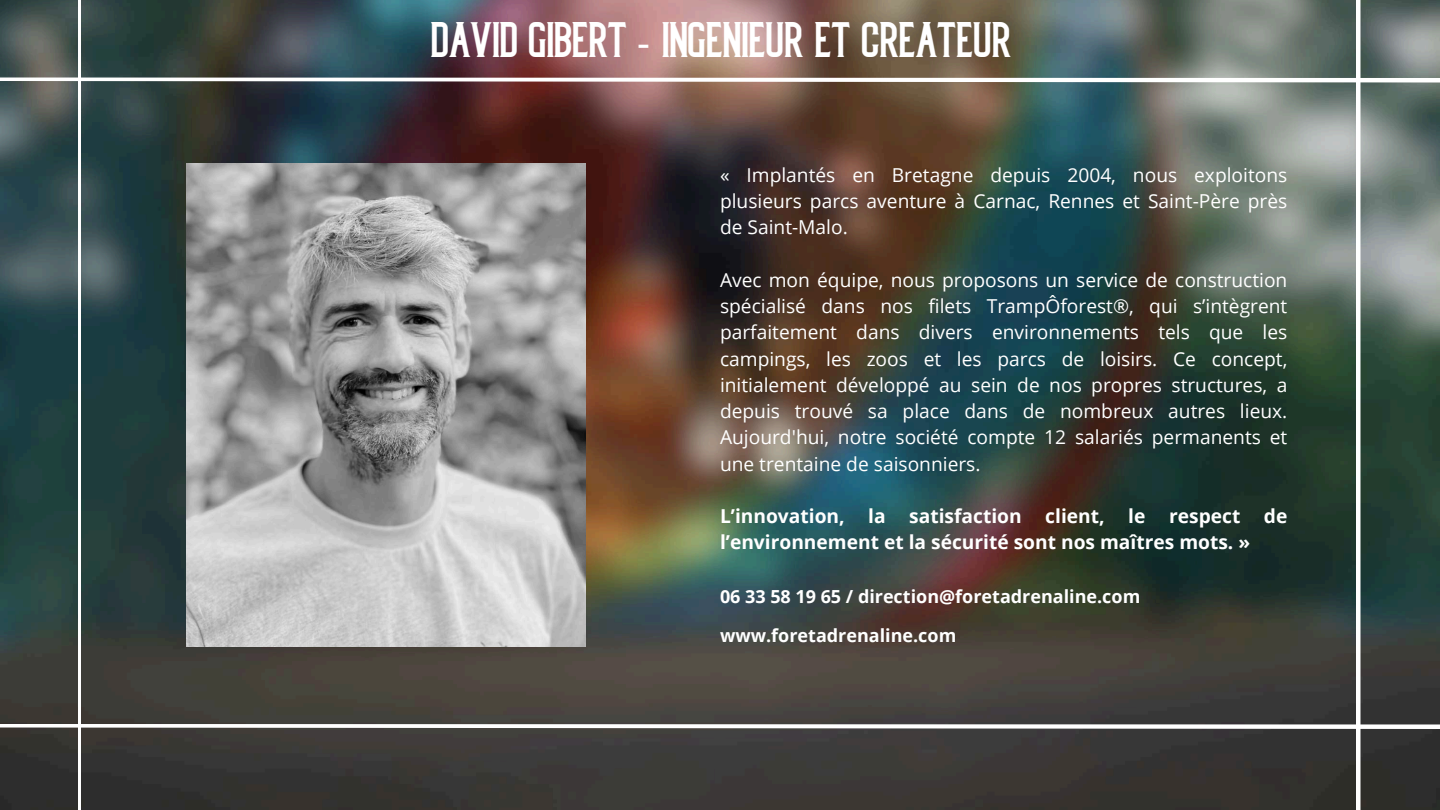
<style>
.page{position:relative;width:1440px;height:810px;background:#fff}
.page>*{position:absolute;margin:0;border:0;box-sizing:border-box;transform-origin:0 0}
.t1{font:40px "High Life Lite";color:#fff}
.t2{font:19.2px/26.2px "Open Sans";color:#fff;text-align:justify}
.t3{font:700 19.2px/26.2px "Open Sans";color:#fff}
.t4{font:700 18px/38.6px "Open Sans";color:#fff}
.s1{font-family:"Noto Sans"}
</style>
<div class="page">
<img style="left:0;top:0;width:1440px;height:810px">
<hr style="left:1356px;top:0;width:3px;height:810px;background:#fff">
<img style="left:0;top:76px;width:1440px;height:8px">
<svg style="left:0;top:722px;width:1440px;height:9px"></svg>
<hr style="left:78px;top:0;width:3px;height:810px;background:#fff">
<hr style="left:1358px;top:0;width:2px;height:810px;background:#fff">
<img style="left:187px;top:164px;width:399px;height:482px">
<h1 class="t1" style="left:430px;top:24px;width:582px">DAVID GIBERT <span class="s1">-</span> INGENIEUR ET CREATEUR</h1>
<p class="t2" style="left:720px;top:161px;width:569px">« Implantés en Bretagne depuis 2004, nous exploitons plusieurs parcs aventure à Carnac, Rennes et Saint-Père près de Saint-Malo.</p>
<p class="t2" style="left:720px;top:266px;width:569px">Avec mon équipe, nous proposons un service de construction spécialisé dans nos filets TrampÔforest®, qui s’intègrent parfaitement dans divers environnements tels que les campings, les zoos et les parcs de loisirs. Ce concept, initialement développé au sein de nos propres structures, a depuis trouvé sa place dans de nombreux autres lieux.<br>Aujourd'hui, notre société compte 12 salariés permanents et une trentaine de saisonniers.</p>
<p class="t3" style="left:720px;top:503px;width:569px">L’innovation, la satisfaction client, le respect de l’environnement et la sécurité sont nos maîtres mots. »</p>
<p class="t4" style="left:720px;top:577px;width:422px">06 33 58 19 65 / direction@foretadrenaline.com www.foretadrenaline.com</p>
</div>
